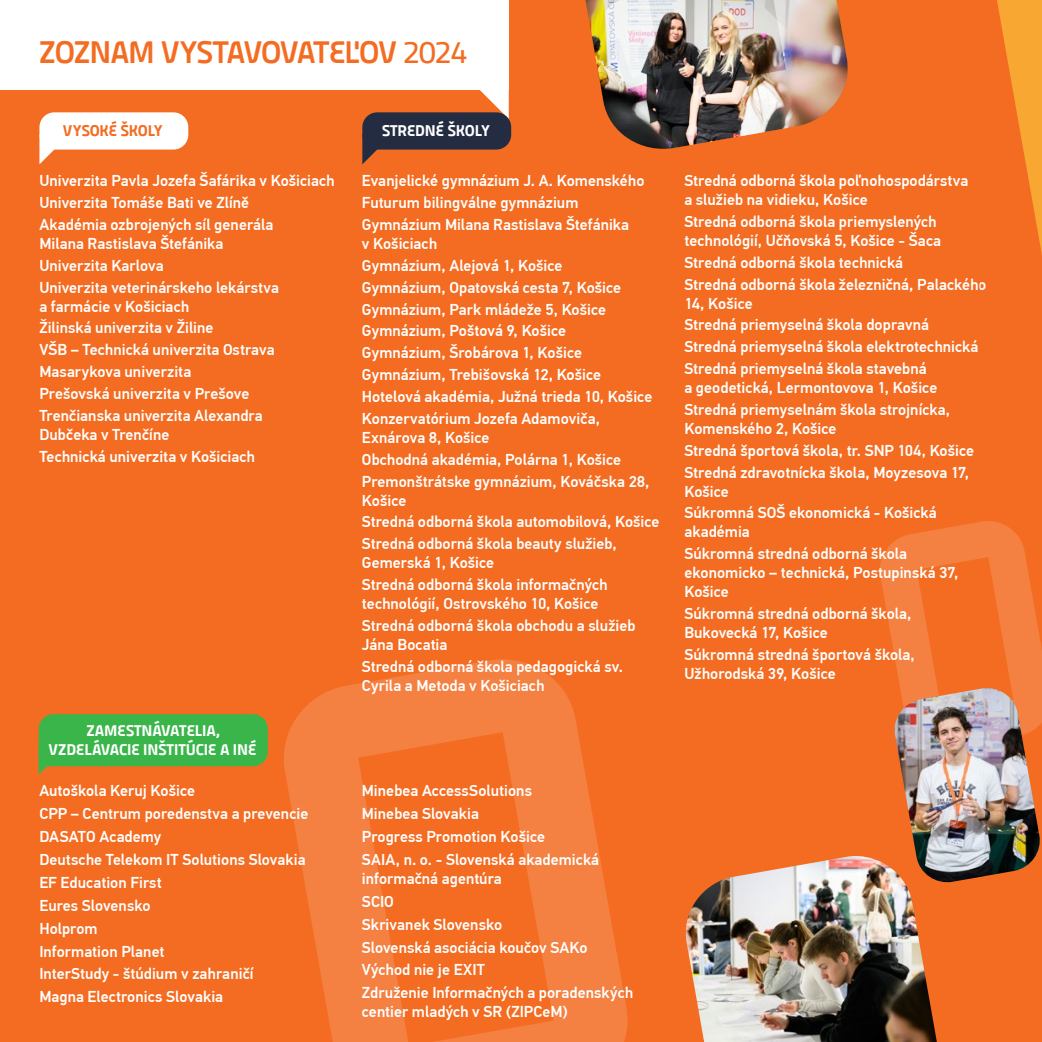
<style>
.page{position:relative;width:1042px;height:1042px;background:#f36c21}
.page>*{position:absolute;margin:0;border:0;box-sizing:border-box;transform-origin:0 0}
.t1{font:31.5px "Panefresco 800 wt";letter-spacing:-.045em;color:#f36c21}
.t2{font:500 15.75px/21.9px "PF Din Text Pro";letter-spacing:.005em;color:#fff}
.t3{font:15.75px/18.9px "Panefresco 999 wt";letter-spacing:-.015em;color:#fff;text-align:center}
.t4{font:15.75px "Panefresco 999 wt";letter-spacing:-.015em;color:#f36c21}
.s1{font-family:"Panefresco 500 wt"}
</style>
<div class="page">
<svg style="left:284px;top:659px;width:344px;height:383px"></svg>
<div style="left:0;top:0;width:509px;height:89px;background:#fff"></div>
<svg style="left:449px;top:89px;width:60px;height:30px"></svg>
<img style="left:585px;top:0;width:263px;height:149px">
<svg style="left:362px;top:139px;width:15px;height:25px"></svg>
<div style="left:362px;top:112px;width:149px;height:38px;background:#242c41;border-radius:15px"></div>
<svg style="left:39px;top:139px;width:15px;height:25px"></svg>
<div style="left:39px;top:112px;width:149px;height:38px;background:#fff;border-radius:15px"></div>
<svg style="left:39px;top:714px;width:229px;height:60px;background:#53aa44"></svg>
<svg style="left:997px;top:0;width:45px;height:254px"></svg>
<svg style="left:880px;top:521px;width:162px;height:167px"></svg>
<img style="left:685px;top:856px;width:252px;height:186px">
<img style="left:892px;top:688px;width:150px;height:196px">
<h1 class="t1" style="left:38px;top:28px;width:430px">ZOZNAM VYSTAVOVATEĽOV <span class="s1">2024</span></h1>
<p class="t4" style="left:63px;top:118px;width:102px">VYSOKÉ ŠKOLY</p>
<p class="t3" style="left:382px;top:120px;width:110px">STREDNÉ ŠKOLY</p>
<p class="t2" style="left:39px;top:170px;width:297px">Univerzita Pavla Jozefa Šafárika v Košiciach<br>Univerzita Tomáše Bati ve Zlíně<br>Akadémia ozbrojených síl generála</p>
<p class="t2" style="left:39px;top:233px;width:241px">Milana Rastislava Štefánika<br>Univerzita Karlova<br>Univerzita veterinárskeho lekárstva</p>
<p class="t2" style="left:39px;top:295px;width:237px">a farmácie v Košiciach<br>Žilinská univerzita v Žiline<br>VŠB – Technická univerzita Ostrava<br>Masarykova univerzita<br>Prešovská univerzita v Prešove<br>Trenčianska univerzita Alexandra</p>
<p class="t2" style="left:39px;top:424px;width:217px">Dubčeka v Trenčíne<br>Technická univerzita v Košiciach</p>
<p class="t3" style="left:48px;top:720px;width:209px">ZAMESTNÁVATELIA,<br>VZDELÁVACIE INŠTITÚCIE A INÉ</p>
<p class="t2" style="left:362px;top:170px;width:284px">Evanjelické gymnázium J. A. Komenského<br>Futurum bilingválne gymnázium<br>Gymnázium Milana Rastislava Štefánika</p>
<p class="t2" style="left:362px;top:233px;width:292px">v Košiciach<br>Gymnázium, Alejová 1, Košice<br>Gymnázium, Opatovská cesta 7, Košice<br>Gymnázium, Park mládeže 5, Košice<br>Gymnázium, Poštová 9, Košice<br>Gymnázium, Šrobárova 1, Košice<br>Gymnázium, Trebišovská 12, Košice<br>Hotelová akadémia, Južná trieda 10, Košice<br>Konzervatórium Jozefa Adamoviča,</p>
<p class="t2" style="left:362px;top:427px;width:289px">Exnárova 8, Košice<br>Obchodná akadémia, Polárna 1, Košice<br>Premonštrátske gymnázium, Kováčska 28,</p>
<p class="t2" style="left:362px;top:489px;width:299px">Košice<br>Stredná odborná škola automobilová, Košice<br>Stredná odborná škola beauty služieb,</p>
<p class="t2" style="left:362px;top:552px;width:247px">Gemerská 1, Košice<br>Stredná odborná škola informačných</p>
<p class="t2" style="left:362px;top:593px;width:275px">technológií, Ostrovského 10, Košice<br>Stredná odborná škola obchodu a služieb</p>
<p class="t2" style="left:362px;top:633px;width:262px">Jána Bocatia<br>Stredná odborná škola pedagogická sv.</p>
<p class="t2" style="left:362px;top:674px;width:184px">Cyrila a Metoda v Košiciach</p>
<p class="t2" style="left:39px;top:780px;width:270px;line-height:22.9px">Autoškola Keruj Košice<br>CPP – Centrum poredenstva a prevencie<br>DASATO Academy<br>Deutsche Telekom IT Solutions Slovakia<br>EF Education First<br>Eures Slovensko<br>Holprom<br>Information Planet<br>InterStudy - štúdium v zahraničí<br>Magna Electronics Slovakia</p>
<p class="t2" style="left:362px;top:780px;width:239px;line-height:22.9px">Minebea AccessSolutions<br>Minebea Slovakia<br>Progress Promotion Košice<br>SAIA, n. o. - Slovenská akademická</p>
<p class="t2" style="left:362px;top:867px;width:273px;line-height:22.9px">informačná agentúra<br>SCIO<br>Skrivanek Slovensko<br>Slovenská asociácia koučov SAKo<br>Východ nie je EXIT<br>Združenie Informačných a poradenských</p>
<p class="t2" style="left:362px;top:1001px;width:207px">centier mladých v SR (ZIPCeM)</p>
<p class="t2" style="left:684px;top:172px;width:285px;line-height:18.9px">Stredná odborná škola poľnohospodárstva a služieb na vidieku, Košice</p>
<p class="t2" style="left:684px;top:212px;width:258px;line-height:18.9px">Stredná odborná škola priemyslených technológií, Učňovská 5, Košice - Šaca</p>
<p class="t2" style="left:684px;top:252px;width:304px">Stredná odborná škola technická<br>Stredná odborná škola železničná, Palackého</p>
<p class="t2" style="left:684px;top:292px;width:295px">14, Košice<br>Stredná priemyselná škola dopravná<br>Stredná priemyselná škola elektrotechnická<br>Stredná priemyselná škola stavebná</p>
<p class="t2" style="left:684px;top:377px;width:267px">a geodetická, Lermontovova 1, Košice<br>Stredná priemyselnám škola strojnícka,</p>
<p class="t2" style="left:684px;top:418px;width:291px">Komenského 2, Košice<br>Stredná športová škola, tr. SNP 104, Košice<br>Stredná zdravotnícka škola, Moyzesova 17,</p>
<p class="t2" style="left:684px;top:480px;width:254px">Košice<br>Súkromná SOŠ ekonomická - Košická</p>
<p class="t2" style="left:684px;top:521px;width:224px">akadémia<br>Súkromná stredná odborná škola</p>
<p class="t2" style="left:684px;top:563px;width:275px;line-height:18.9px">ekonomicko – technická, Postupinská 37,<br>Košice</p>
<p class="t2" style="left:684px;top:604px;width:229px;line-height:18.9px">Súkromná stredná odborná škola,<br>Bukovecká 17, Košice</p>
<p class="t2" style="left:684px;top:645px;width:232px;line-height:18.9px">Súkromná stredná športová škola,<br>Užhorodská 39, Košice</p>
</div>
